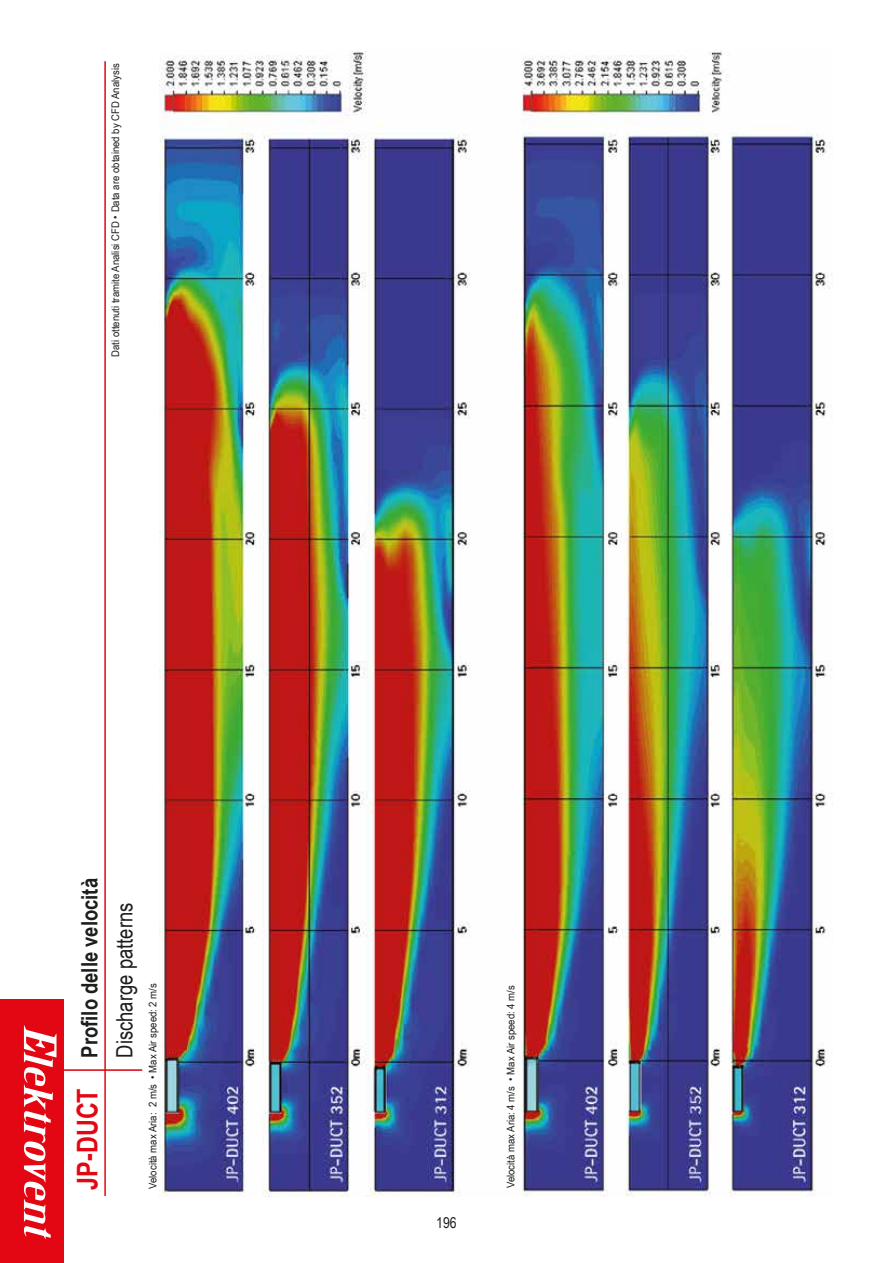
<style>
.page{position:relative;width:893px;height:1263px;background:#fff}
.page>*{position:absolute;margin:0;border:0;box-sizing:border-box;transform-origin:0 0}
.t1{font:700 28.5px "Arial Narrow";color:#e30613}
.t2{font:700 22.5px "Arial Narrow";color:#1d1d1b}
.t3{font:22.5px "Arial Narrow";color:#1d1d1b}
.t4{font:15px "Arial Narrow";color:#1d1d1b}
.t5{font:10.5px "Arial Narrow";color:#1d1d1b;scale:1.11 1}
</style>
<div class="page">
<img style="left:159px;top:51px;width:673px;height:1145px">
<hr style="left:58px;top:1069px;width:84px;height:2px;background:#e30613">
<hr style="left:104px;top:61px;width:2px;height:1135px;background:#e30613">
<div style="left:0;top:999px;width:64px;height:264px;background:#e30613"></div>
<svg style="left:24px;top:1025px;width:32px;height:214px"></svg>
<p class="t5" style="left:108px;top:357px;width:266px;rotate:-90deg">Dati ottenuti tramite Analisi CFD • Data are obtained by CFD Analysis</p>
<h2 class="t2" style="left:72px;top:1058px;width:181px;rotate:-90deg">Profilo delle velocità</h2>
<h1 class="t1" style="left:66px;top:1189px;width:103px;rotate:-90deg">JP-DUCT</h1>
<h2 class="t3" style="left:108px;top:1058px;width:156px;rotate:-90deg">Discharge patterns</h2>
<p class="t5" style="left:145px;top:1189px;width:187px;rotate:-90deg">Velocità max Aria: 2 m/s • Max Air speed: 2 m/s</p>
<p class="t5" style="left:503px;top:1188px;width:184px;rotate:-90deg">Velocità max Aria: 4 m/s • Max Air speed: 4 m/s</p>
<h3 class="t4" style="left:436px;top:1212px;width:22px">196</h3>
</div>
